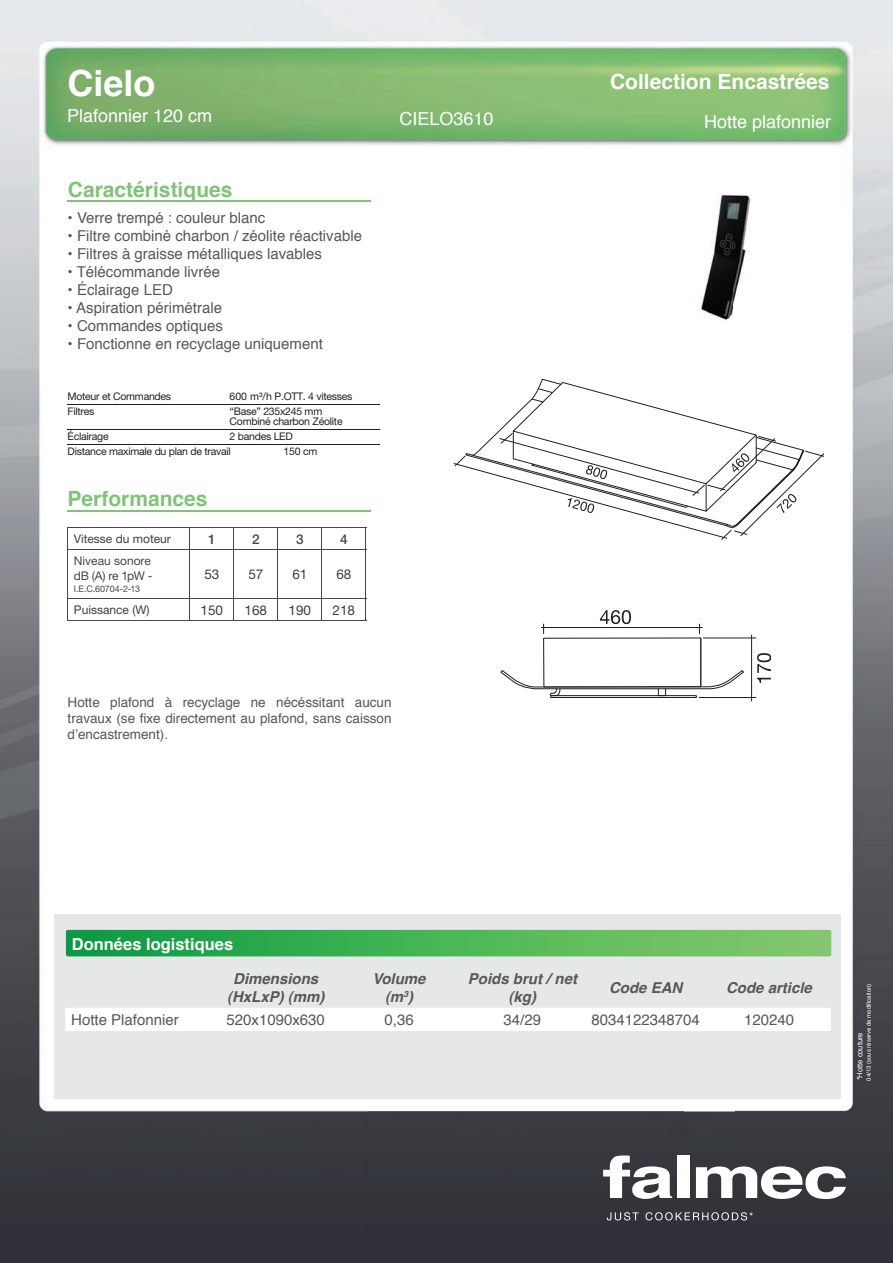
<style>
.page{position:relative;width:893px;height:1263px;background:#fff}
.page>*{position:absolute;margin:0;border:0;box-sizing:border-box;transform-origin:0 0}
.t1{font:700 36px "Helvetica";color:#fff}
.t2{font:700 21px "Helvetica";color:#80c379}
.t3{font:700 21px "Helvetica";color:#fff}
.t4{font:18px "Helvetica";color:#fff}
.t5{font:700 16.5px "Helvetica";color:#fff}
.t6{font:15px "Helvetica";color:#57585a}
.t7{font:italic 700 15px/18px "Helvetica";color:#57585a;text-align:center}
.t8{font:13.5px/16.2px "Helvetica";color:#57585a;text-align:justify}
.t9{font:13.5px "Helvetica Neue";color:#3e3e3f}
.t10{font:500 13.5px "Helvetica Neue";color:#464748}
.t11{font:12px "Helvetica Neue";color:#3e3e3f}
.t12{font:12px/15px "Helvetica Neue";color:#464748}
.t13{font:10.5px/10.5px "Helvetica Neue";letter-spacing:-.025em;color:#231f20}
.t14{font:9px "Helvetica Neue";letter-spacing:-.025em;color:#464748}
.t15{font:7.5px "Helvetica";color:#fff}
.t16{font:6px "Helvetica";color:#fff}
</style>
<div class="page">
<img style="left:0;top:0;width:683px;height:1263px">
<img style="left:683px;top:0;width:210px;height:210px">
<img style="left:736px;top:210px;width:157px;height:1053px">
<img style="left:683px;top:623px;width:53px;height:640px">
<svg style="left:607px;top:1212px;width:32px;height:8px"></svg>
<svg style="left:645px;top:1212px;width:108px;height:8px"></svg>
<svg style="left:603px;top:1155px;width:69px;height:44px"></svg>
<div style="left:677px;top:1155px;width:13px;height:43px;background:#fff"></div>
<svg style="left:696px;top:1166px;width:150px;height:33px"></svg>
<div style="left:54px;top:914px;width:787px;height:185px;background:#e6e7e9"></div>
<div style="left:65px;top:1008px;width:766px;height:23px;background:#fff"></div>
<svg style="left:66px;top:930px;width:765px;height:26px;background:#49b357"></svg>
<hr style="left:68px;top:201px;width:303px;height:1px;background:#80c379">
<hr style="left:68px;top:510px;width:303px;height:1px;background:#80c379">
<img style="left:682px;top:181px;width:104px;height:155px">
<svg style="left:454px;top:379px;width:369px;height:161px"></svg>
<div style="left:543px;top:637px;width:158px;height:50px;border:1px solid #231f20"></div>
<div style="left:550px;top:695px;width:147px;height:3px;border:1px solid #231f20"></div>
<svg style="left:500px;top:669px;width:245px;height:28px"></svg>
<hr style="left:541px;top:627px;width:161px;height:1px;background:#231f20">
<hr style="left:703px;top:638px;width:53px;height:1px;background:#231f20">
<hr style="left:699px;top:697px;width:57px;height:1px;background:#231f20">
<hr style="left:751px;top:635px;width:1px;height:66px;background:#231f20">
<svg style="left:757px;top:653px;width:14px;height:30px"></svg>
<svg style="left:600px;top:610px;width:31px;height:14px"></svg>
<hr style="left:68px;top:527px;width:122px;height:1px;background:#464748">
<svg style="left:68px;top:528px;width:1px;height:21px"></svg>
<hr style="left:190px;top:527px;width:44px;height:1px;background:#464748">
<svg style="left:189px;top:528px;width:1px;height:21px"></svg>
<hr style="left:234px;top:527px;width:44px;height:1px;background:#464748">
<svg style="left:233px;top:528px;width:1px;height:21px"></svg>
<hr style="left:278px;top:527px;width:44px;height:1px;background:#464748">
<svg style="left:277px;top:528px;width:1px;height:21px"></svg>
<hr style="left:322px;top:527px;width:44px;height:1px;background:#464748">
<svg style="left:321px;top:528px;width:1px;height:21px"></svg>
<svg style="left:365px;top:528px;width:1px;height:21px"></svg>
<hr style="left:68px;top:549px;width:122px;height:1px;background:#464748">
<hr style="left:68px;top:550px;width:1px;height:48px;background:#464748">
<hr style="left:190px;top:549px;width:44px;height:1px;background:#464748">
<hr style="left:189px;top:550px;width:1px;height:48px;background:#464748">
<hr style="left:234px;top:549px;width:44px;height:1px;background:#464748">
<hr style="left:233px;top:550px;width:1px;height:48px;background:#464748">
<hr style="left:278px;top:549px;width:44px;height:1px;background:#464748">
<hr style="left:277px;top:550px;width:1px;height:48px;background:#464748">
<hr style="left:322px;top:549px;width:44px;height:1px;background:#464748">
<hr style="left:321px;top:550px;width:1px;height:48px;background:#464748">
<hr style="left:365px;top:550px;width:1px;height:48px;background:#464748">
<hr style="left:68px;top:598px;width:122px;height:1px;background:#464748">
<svg style="left:68px;top:599px;width:1px;height:21px"></svg>
<hr style="left:190px;top:598px;width:44px;height:1px;background:#464748">
<svg style="left:189px;top:599px;width:1px;height:21px"></svg>
<hr style="left:234px;top:598px;width:44px;height:1px;background:#464748">
<svg style="left:233px;top:599px;width:1px;height:21px"></svg>
<hr style="left:278px;top:598px;width:44px;height:1px;background:#464748">
<svg style="left:277px;top:599px;width:1px;height:21px"></svg>
<hr style="left:322px;top:598px;width:44px;height:1px;background:#464748">
<svg style="left:321px;top:599px;width:1px;height:21px"></svg>
<svg style="left:365px;top:599px;width:1px;height:21px"></svg>
<hr style="left:68px;top:620px;width:122px;height:1px;background:#464748">
<hr style="left:190px;top:620px;width:44px;height:1px;background:#464748">
<hr style="left:234px;top:620px;width:44px;height:1px;background:#464748">
<hr style="left:278px;top:620px;width:44px;height:1px;background:#464748">
<hr style="left:322px;top:620px;width:44px;height:1px;background:#464748">
<hr style="left:68px;top:404px;width:312px;height:1px;background:#231f20">
<hr style="left:68px;top:430px;width:312px;height:1px;background:#231f20">
<hr style="left:68px;top:444px;width:312px;height:1px;background:#231f20">
<h1 class="t1" style="left:68px;top:54px;width:90px">Cielo</h1>
<p class="t4" style="left:67px;top:102px;width:147px">Plafonnier 120 cm</p>
<h2 class="t2" style="left:68px;top:172px;width:166px">Caractéristiques</h2>
<p class="t6" style="left:68px;top:206px;width:199px">• Verre trempé : couleur blanc</p>
<p class="t6" style="left:68px;top:224px;width:296px">• Filtre combiné charbon / zéolite réactivable</p>
<p class="t6" style="left:68px;top:242px;width:256px">• Filtres à graisse métalliques lavables</p>
<p class="t6" style="left:68px;top:260px;width:154px">• Télécommande livrée</p>
<p class="t6" style="left:68px;top:278px;width:107px">• Éclairage LED</p>
<p class="t6" style="left:68px;top:296px;width:156px">• Aspiration périmétrale</p>
<p class="t6" style="left:68px;top:314px;width:157px">• Commandes optiques</p>
<p class="t6" style="left:68px;top:332px;width:257px">• Fonctionne en recyclage uniquement</p>
<p class="t13" style="left:68px;top:391px;width:105px">Moteur et Commandes</p>
<p class="t13" style="left:230px;top:391px;width:124px">600 m³/h P.OTT. 4 vitesses</p>
<p class="t13" style="left:68px;top:406px;width:28px">Filtres</p>
<p class="t13" style="left:230px;top:406px;width:115px">“Base” 235x245 mm<br>Combiné charbon Zéolite</p>
<p class="t13" style="left:68px;top:431px;width:43px">Éclairage</p>
<p class="t13" style="left:68px;top:429px;width:227px;line-height:15px;text-indent:162px">2 bandes LED<br>Distance maximale du plan de travail</p>
<p class="t13" style="left:284px;top:446px;width:35px">150 cm</p>
<h2 class="t2" style="left:68px;top:482px;width:142px">Performances</h2>
<p class="t11" style="left:74px;top:531px;width:98px">Vitesse du moteur</p>
<p class="t10" style="left:208px;top:531px;width:9px">1</p>
<p class="t10" style="left:252px;top:531px;width:9px">2</p>
<p class="t10" style="left:296px;top:531px;width:9px">3</p>
<p class="t10" style="left:340px;top:531px;width:9px">4</p>
<p class="t12" style="left:74px;top:553px;width:80px">Niveau sonore dB (A) re 1pW -</p>
<p class="t14" style="left:74px;top:583px;width:68px">I.E.C.60704-2-13</p>
<p class="t9" style="left:204px;top:566px;width:16px">53</p>
<p class="t9" style="left:248px;top:566px;width:16px">57</p>
<p class="t9" style="left:292px;top:566px;width:16px">61</p>
<p class="t9" style="left:336px;top:566px;width:16px">68</p>
<p class="t11" style="left:74px;top:602px;width:77px">Puissance (W)</p>
<p class="t9" style="left:201px;top:602px;width:24px">150</p>
<p class="t9" style="left:245px;top:602px;width:24px">168</p>
<p class="t9" style="left:289px;top:602px;width:24px">190</p>
<p class="t9" style="left:333px;top:602px;width:24px">218</p>
<h2 class="t3" style="left:610px;top:65px;width:221px">Collection Encastrées</h2>
<p class="t4" style="left:399px;top:105px;width:96px">CIELO3610</p>
<p class="t4" style="left:704px;top:107px;width:129px">Hotte plafonnier</p>
<p class="t8" style="left:68px;top:694px;width:325px">Hotte plafond à recyclage ne nécéssitant aucun travaux (se fixe directement au plafond, sans caisson d’encastrement).</p>
<p class="t5" style="left:72px;top:931px;width:163px">Données logistiques</p>
<p class="t7" style="left:227px;top:969px;width:99px">Dimensions (HxLxP) (mm)</p>
<p class="t7" style="left:373px;top:969px;width:55px">Volume (m<sup>3</sup>)</p>
<p class="t7" style="left:468px;top:969px;width:111px">Poids brut / net (kg)</p>
<p class="t7" style="left:609px;top:978px;width:75px">Code EAN</p>
<p class="t7" style="left:726px;top:978px;width:87px">Code article</p>
<p class="t6" style="left:71px;top:1008px;width:109px">Hotte Plafonnier</p>
<p class="t6" style="left:227px;top:1008px;width:100px">520x1090x630</p>
<p class="t6" style="left:384px;top:1008px;width:31px">0,36</p>
<p class="t6" style="left:504px;top:1008px;width:39px">34/29</p>
<p class="t6" style="left:591px;top:1008px;width:110px">8034122348704</p>
<p class="t6" style="left:744px;top:1008px;width:52px">120240</p>
<p class="t16" style="left:864px;top:1081px;width:99px;rotate:-90deg">04/13 (sous réserve de modification)</p>
<p class="t15" style="left:854px;top:1080px;width:49px;rotate:-90deg">*Hotte couture</p>
</div>
